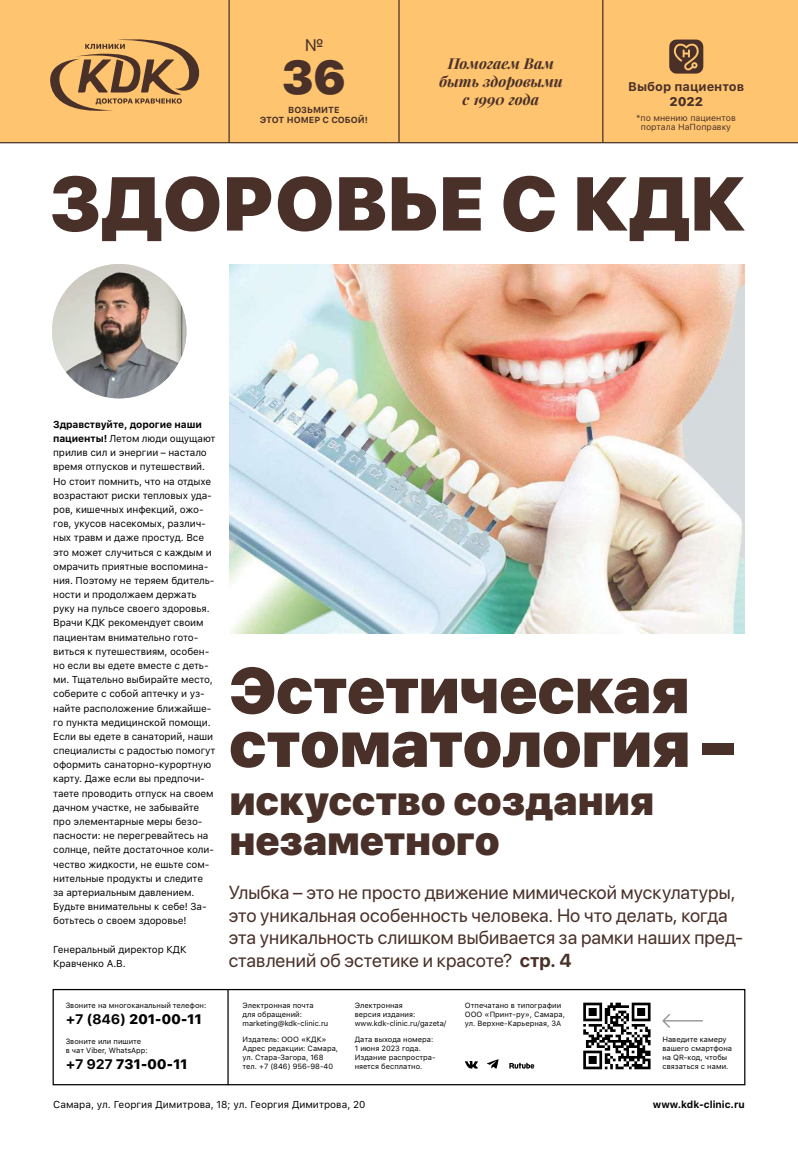
<style>
.page{position:relative;width:798px;height:1170px;background:#fff}
.page>*{position:absolute;margin:0;border:0;box-sizing:border-box;transform-origin:0 0}
.t1{font:900 75.62px "SF Pro Display";letter-spacing:.01em;color:#493028}
.t2{font:900 63.75px/53.8px "SF Pro Display";letter-spacing:-.01em;color:#493028}
.t3{font:900 47.12px "SF Pro Display";color:#493028}
.t4{font:900 40px/40px "SF Pro Display";color:#493028}
.t5{font:18.75px/22.5px "SF Pro Display";letter-spacing:.005em;color:#493028}
.t6{font:16.75px "SF Pro Text";color:#493028}
.t7{font:italic 700 15px/18px "Playfair Display";color:#493028;text-align:center}
.t8{font:800 13.75px "SF Pro Text";letter-spacing:-.025em;color:#000}
.t9{font:700 12.5px "SF Pro Text";color:#493028}
.t10{font:800 12.5px "SF Pro Text";color:#493028}
.t11{font:10px/14.1px "SF Pro Text";letter-spacing:-.01em;color:#000}
.t12{font:700 10px "SF Pro Text";color:#000}
.t13{font:8.75px/8.8px "SF Pro Text";color:#493028;text-align:center}
.t14{font:700 8.75px/10px "SF Pro Text";color:#493028;text-align:center}
.t15{font:7.5px/9px "SF Pro Text";color:#000}
.s1{font-weight:700}
</style>
<div class="page">
<div style="left:0;top:0;width:797px;height:143px;background:#fec46f"></div>
<svg style="left:50px;top:39px;width:150px;height:72px"></svg>
<svg style="left:465px;top:1060px;width:13px;height:8px"></svg>
<svg style="left:662px;top:1014px;width:40px;height:13px"></svg>
<svg style="left:583px;top:1002px;width:67px;height:67px"></svg>
<hr style="left:228px;top:0;width:2px;height:143px;background:#493028">
<hr style="left:398px;top:0;width:1px;height:143px;background:#493028">
<hr style="left:602px;top:0;width:1px;height:143px;background:#493028">
<hr style="left:0;top:142px;width:797px;height:1px;background:#493028">
<div style="left:53px;top:988px;width:692px;height:97px;border:1px solid #000"></div>
<hr style="left:227px;top:989px;width:1px;height:95px;background:#000">
<svg style="left:52px;top:264px;width:134px;height:134px;background:#a59e97"></svg>
<svg style="left:487px;top:1059px;width:11px;height:9px"></svg>
<svg style="left:509px;top:1062px;width:25px;height:6px"></svg>
<img style="left:230px;top:264px;width:514px;height:369px">
<svg style="left:669px;top:40px;width:34px;height:34px"></svg>
<h3 class="t6" style="left:305px;top:33px;width:20px">№</h3>
<h3 class="t3" style="left:282px;top:50px;width:65px">36</h3>
<p class="t14" style="left:260px;top:104px;width:109px">ВОЗЬМИТЕ<br>ЭТОТ НОМЕР С СОБОЙ!</p>
<h3 class="t7" style="left:439px;top:54px;width:125px">Помогаем Вам быть здоровыми</h3>
<h3 class="t7" style="left:462px;top:90px;width:78px">с 1990 года</h3>
<p class="t9" style="left:628px;top:79px;width:117px">Выбор пациентов</p>
<p class="t10" style="left:669px;top:94px;width:35px">2022</p>
<p class="t13" style="left:636px;top:114px;width:101px">*по мнению пациентов портала НаПоправку</p>
<h1 class="t1" style="left:50px;top:160px;width:696px">ЗДОРОВЬЕ С КДК</h1>
<p class="t11" style="left:53px;top:417px;width:164px"><span class="s1">Здравствуйте, дорогие наши пациенты!</span> Летом люди ощущают прилив сил и энергии – настало время отпусков и путешествий.<br>Но стоит помнить, что на отдыхе возрастают риски тепловых уда&shy;ров, кишечных инфекций, ожо&shy;гов, укусов насекомых, различ&shy;ных травм и даже простуд. Все это может случиться с каждым и омрачить приятные воспомина&shy;ния. Поэтому не теряем бдитель&shy;ности и продолжаем держать руку на пульсе своего здоровья.<br>Врачи КДК рекомендует своим пациентам внимательно гото&shy;виться к путешествиям, особен&shy;но если вы едете вместе с деть&shy;ми. Тщательно выбирайте место, соберите с собой аптечку и уз&shy;найте расположение ближайше&shy;го пункта медицинской помощи.<br>Если вы едете в санаторий, наши специалисты с радостью помогут оформить санаторно-курортную карту. Даже если вы предпочи&shy;таете проводить отпуск на своем дачном участке, не забывайте про элементарные меры безо&shy;пасности: не перегревайтесь на солнце, пейте достаточное коли&shy;чество жидкости, не ешьте сом&shy;нительные продукты и следите за артериальным давлением.<br>Будьте внимательны к себе! За&shy;ботьтесь о своем здоровье!</p>
<p class="t11" style="left:53px;top:942px;width:135px">Генеральный директор КДК<br>Кравченко А.В.</p>
<p class="t15" style="left:66px;top:1000px;width:142px">Звоните на многоканальный телефон:</p>
<h3 class="t8" style="left:66px;top:1011px;width:138px"><span class="s1">+7 (846)</span> 201-00-11</h3>
<p class="t15" style="left:66px;top:1036px;width:83px">Звоните или пишите<br>в чат Viber, WhatsApp:</p>
<h3 class="t8" style="left:66px;top:1056px;width:123px"><span class="s1">+7 927</span> 731-00-11</h3>
<h2 class="t2" style="left:229px;top:664px;width:506px">Эстетическая стоматология –</h2>
<h3 class="t4" style="left:230px;top:781px;width:425px">искусство создания незаметного</h3>
<h3 class="t5" style="left:228px;top:881px;width:516px">Улыбка – это не просто движение мимической мускулатуры, это уникальная особенность человека. Но что делать, когда эта уникальность слишком выбивается за рамки наших пред&shy;ставлений об эстетике и красоте? <span class="s1">стр. 4</span></h3>
<p class="t15" style="left:242px;top:1000px;width:87px">Электронная почта для обращений: marketing@kdk-clinic.ru</p>
<p class="t15" style="left:354px;top:1000px;width:93px">Электронная<br>версия издания: www.kdk-clinic.ru/gazeta/</p>
<p class="t15" style="left:464px;top:1000px;width:101px">Отпечатано в типографии<br>ООО «Принт-ру», Самара, ул. Верхне-Карьерная, 3А</p>
<p class="t15" style="left:242px;top:1035px;width:97px">Издатель: ООО «КДК»<br>Адрес редакции: Самара, ул. Стара-Загора, 168 тел. +7 (846) 956-98-40</p>
<p class="t15" style="left:354px;top:1035px;width:82px">Дата выхода номера:<br>1 июня 2023 года.<br>Издание распростра&shy;няется бесплатно.</p>
<p class="t15" style="left:662px;top:1035px;width:71px">Наведите камеру вашего смартфона на QR-код, чтобы связаться с нами.</p>
<p class="t11" style="left:53px;top:1097px;width:314px">Самара, ул. Георгия Димитрова, 18; ул. Георгия Димитрова, 20</p>
<p class="t12" style="left:652px;top:1098px;width:93px">www.kdk-clinic.ru</p>
</div>
